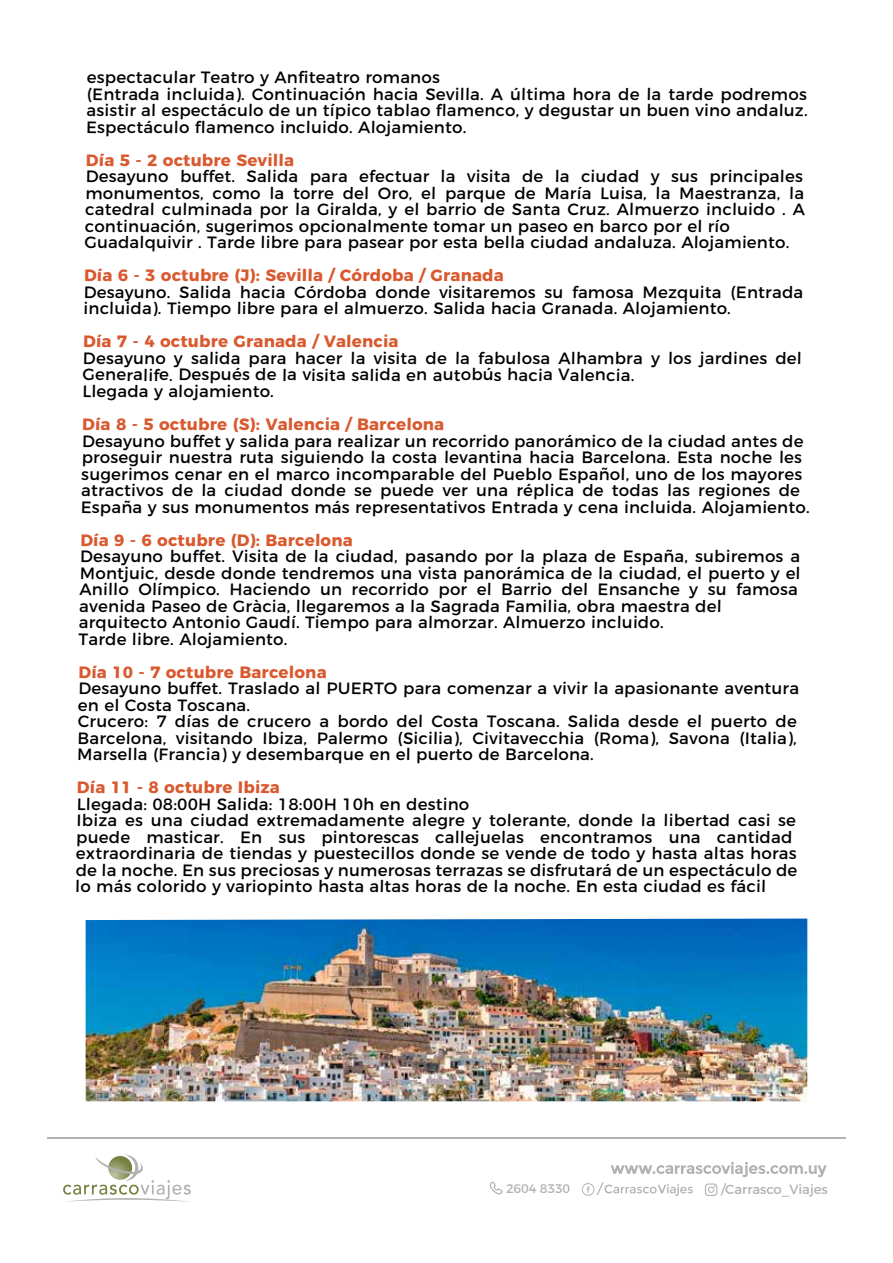
<style>
.page{position:relative;width:893px;height:1263px;background:#fff}
.page>*{position:absolute;margin:0;border:0;box-sizing:border-box;transform-origin:0 0}
.t1{font:16.5px/16.6px "Montserrat";color:#010103}
.t2{font:700 16.5px "Montserrat";color:#d9592f}
.t3{font:13.2px "Montserrat";color:#b2b2b2}
.t4{font:12.45px "Montserrat";letter-spacing:-.01em;color:#b2b2b2}
</style>
<div class="page">
<svg style="left:63px;top:1154px;width:128px;height:48px"></svg>
<hr style="left:47px;top:1137px;width:799px;height:1px;background:#b2b2b2">
<svg style="left:489px;top:1182px;width:13px;height:12px"></svg>
<svg style="left:582px;top:1162px;width:245px;height:34px"></svg>
<img style="left:86px;top:918px;width:721px;height:183px">
<p class="t1" style="left:87px;top:66px;width:722px;line-height:13.5px;rotate:1deg">espectacular Teatro y Anfiteatro romanos<br>(Entrada incluida). Continuación hacia Sevilla. A última hora de la tarde podremos</p>
<p class="t1" style="left:87px;top:94px;width:723px;line-height:19px;rotate:1deg">asistir al espectáculo de un típico tablao flamenco, y degustar un buen vino andaluz.<br>Espectáculo flamenco incluido. Alojamiento.</p>
<p class="t2" style="left:86px;top:144px;width:209px;rotate:1deg">Día 5 - 2 octubre Sevilla</p>
<p class="t1" style="left:86px;top:161px;width:721px;rotate:1deg">Desayuno buffet. Salida para efectuar la visita de la ciudad y sus principales monumentos, como la torre del Oro, el parque de María Luisa, la Maestranza, la catedral culminada por la Giralda, y el barrio de Santa Cruz. Almuerzo incluido . A continuación, sugerimos opcionalmente tomar un paseo en barco por el río</p>
<p class="t1" style="left:85px;top:227px;width:706px;rotate:1deg">Guadalquivir . Tarde libre para pasear por esta bella ciudad andaluza. Alojamiento.</p>
<p class="t2" style="left:84px;top:258px;width:421px;rotate:1deg">Día 6 - 3 octubre (J): Sevilla / Córdoba / Granada</p>
<p class="t1" style="left:84px;top:276px;width:721px;line-height:17.2px;rotate:1deg">Desayuno. Salida hacia Córdoba donde visitaremos su famosa Mezquita (Entrada incluida). Tiempo libre para el almuerzo. Salida hacia Granada. Alojamiento.</p>
<p class="t2" style="left:84px;top:325px;width:317px;rotate:1deg">Día 7 - 4 octubre Granada / Valencia</p>
<p class="t1" style="left:83px;top:341px;width:720px;line-height:18.8px;rotate:1deg">Desayuno y salida para hacer la visita de la fabulosa Alhambra y los jardines del<br>Generalife. Después de la visita salida en autobús hacia Valencia.<br>Llegada y alojamiento.</p>
<p class="t2" style="left:83px;top:407px;width:363px;rotate:1deg">Día 8 - 5 octubre (S): Valencia / Barcelona</p>
<p class="t1" style="left:82px;top:425px;width:730px;rotate:1deg">Desayuno buffet y salida para realizar un recorrido panorámico de la ciudad antes de proseguir nuestra ruta siguiendo la costa levantina hacia Barcelona. Esta noche les sugerimos cenar en el marco incomparable del Pueblo Español, uno de los mayores atractivos de la ciudad donde se puede ver una réplica de todas las regiones de España y sus monumentos más representativos Entrada y cena incluida. Alojamiento.</p>
<p class="t2" style="left:81px;top:524px;width:274px;rotate:1deg">Día 9 - 6 octubre (D): Barcelona</p>
<p class="t1" style="left:80px;top:541px;width:722px;rotate:1deg">Desayuno buffet. Visita de la ciudad, pasando por la plaza de España, subiremos a Montjuic, desde donde tendremos una vista panorámica de la ciudad, el puerto y el Anillo Olímpico. Haciendo un recorrido por el Barrio del Ensanche y su famosa avenida Paseo de Gràcia, llegaremos a la Sagrada Familia, obra maestra del arquitecto Antonio Gaudí. Tiempo para almorzar. Almuerzo incluido.</p>
<p class="t1" style="left:79px;top:627px;width:210px;rotate:1deg">Tarde libre. Alojamiento.</p>
<p class="t2" style="left:79px;top:656px;width:250px;rotate:1deg">Día 10 - 7 octubre Barcelona</p>
<p class="t1" style="left:79px;top:670px;width:722px;line-height:21.3px;rotate:1deg">Desayuno buffet. Traslado al PUERTO para comenzar a vivir la apasionante aventura en el Costa Toscana.</p>
<p class="t1" style="left:78px;top:705px;width:720px;rotate:1deg">Crucero: 7 días de crucero a bordo del Costa Toscana. Salida desde el puerto de<br>Barcelona, visitando Ibiza, Palermo (Sicilia), Civitavecchia (Roma), Savona (Italia),</p>
<p class="t1" style="left:78px;top:740px;width:518px;rotate:1deg">Marsella (Francia) y desembarque en el puerto de Barcelona.</p>
<p class="t2" style="left:77px;top:772px;width:204px;rotate:1deg">Día 11 - 8 octubre Ibiza</p>
<p class="t1" style="left:77px;top:793px;width:721px;line-height:13.2px;rotate:1deg">Llegada: 08:00H Salida: 18:00H 10h en destino<br>Ibiza es una ciudad extremadamente alegre y tolerante, donde la libertad casi se</p>
<p class="t1" style="left:77px;top:821px;width:722px;line-height:17.2px;rotate:1deg">puede masticar. En sus pintorescas callejuelas encontramos una cantidad extraordinaria de tiendas y puestecillos donde se vende de todo y hasta altas horas</p>
<p class="t1" style="left:76px;top:854px;width:723px;line-height:17.1px;rotate:1deg">de la noche. En sus preciosas y numerosas terrazas se disfrutará de un espectáculo de lo más colorido y variopinto hasta altas horas de la noche. En esta ciudad es fácil</p>
<p class="t4" style="left:506px;top:1179px;width:66px">2604 8330</p>
<p class="t3" style="left:721px;top:1178px;width:108px">/Carrasco_Viajes</p>
</div>
